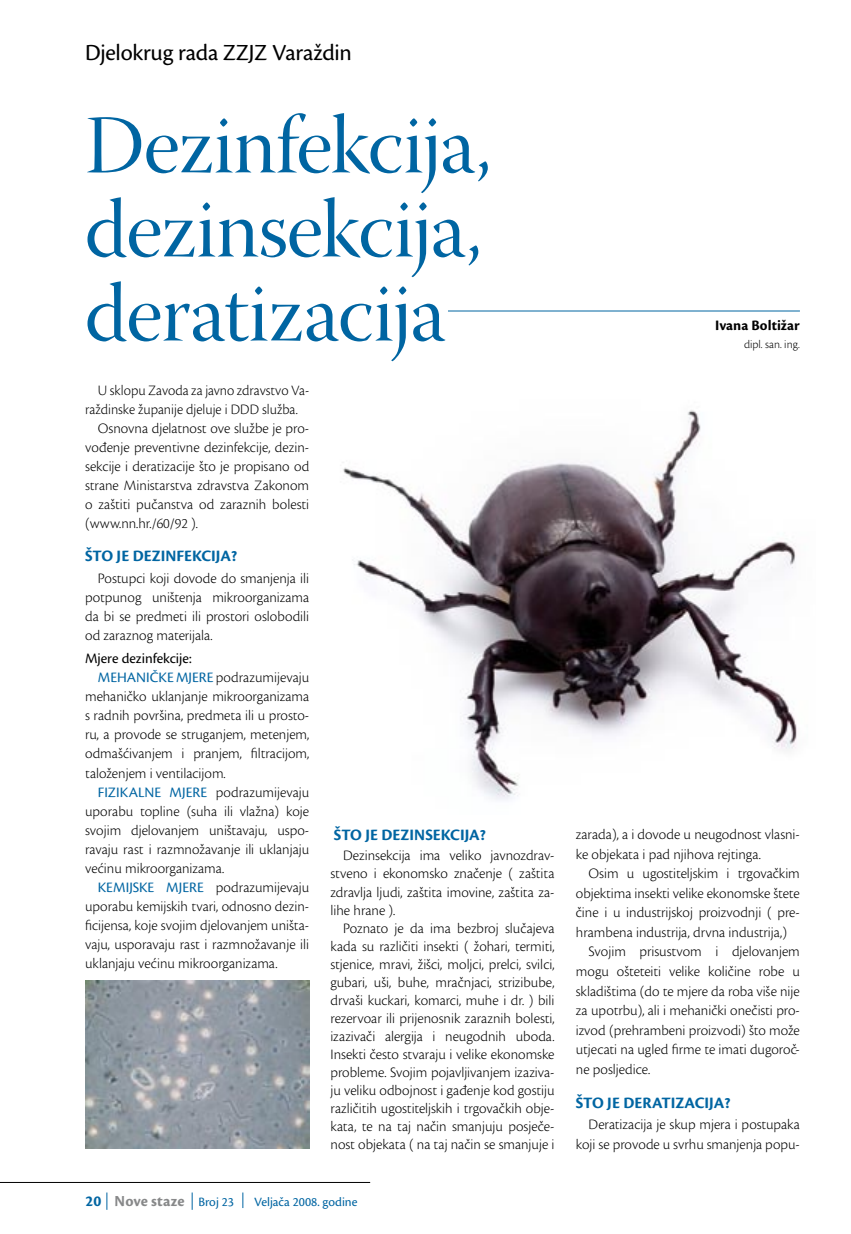
<style>
.page{position:relative;width:851px;height:1234px;background:#fff}
.page>*{position:absolute;margin:0;border:0;box-sizing:border-box;transform-origin:0 0}
.t1{font:82.5px/84px "Warnock Pro Disp";letter-spacing:-.01em;color:#0065a2;text-align:justify}
.t2{font:24px "Cronos Pro";letter-spacing:-.01em;color:#000}
.t3{font:700 16.5px "Cronos Pro";color:#0065a2}
.t4{font:700 15.9px "Cronos Pro";letter-spacing:.005em;color:#878889}
.t5{font:300 15px/18px "Cronos Pro";color:#000;text-align:justify}
.t6{font:15px "Cronos Pro";color:#000}
.t7{font:700 15px "Cronos Pro";letter-spacing:.005em;color:#000}
.t8{font:13.2px "Cronos Pro";color:#0065a2}
.t9{font:300 12px "Cronos Pro";color:#000}
.s1{font-weight:400;color:#0065a2}
.s2{color:#0065a2}
.s3{font-weight:400;font-size:13.2px;color:#0065a2}
</style>
<div class="page">
<svg style="left:192px;top:1192px;width:1px;height:17px"></svg>
<svg style="left:242px;top:1192px;width:1px;height:15px"></svg>
<svg style="left:106px;top:1192px;width:1px;height:17px"></svg>
<hr style="left:0;top:1181px;width:370px;height:1px;background:#000">
<hr style="left:448px;top:310px;width:351px;height:1px;background:#0065a2">
<img style="left:85px;top:980px;width:224px;height:168px">
<img style="left:343px;top:410px;width:454px;height:390px">
<h2 class="t2" style="left:85px;top:38px;width:268px">Djelokrug rada ZZJZ Varaždin</h2>
<h1 class="t1" style="left:85px;top:113px;width:408px">Dezinfekcija, dezinsekcija, deratizacija</h1>
<p class="t5" style="left:98px;top:381px;width:213px">U sklopu Zavoda za javno zdravstvo Va-</p>
<p class="t5" style="left:85px;top:400px;width:214px">raždinske županije djeluje i DDD služba.</p>
<p class="t5" style="left:98px;top:419px;width:213px">Osnovna djelatnost ove službe je pro-</p>
<p class="t5" style="left:85px;top:438px;width:225px">vođenje preventivne dezinfekcije, dezin-</p>
<p class="t5" style="left:85px;top:457px;width:225px">sekcije i deratizacije što je propisano od</p>
<p class="t5" style="left:85px;top:476px;width:225px">strane Ministarstva zdravstva Zakonom</p>
<p class="t5" style="left:85px;top:495px;width:225px">o zaštiti pučanstva od zaraznih bolesti</p>
<p class="t5" style="left:85px;top:514px;width:114px">(www.nn.hr./60/92 ).</p>
<p class="t3" style="left:85px;top:546px;width:154px">ŠTO JE DEZINFEKCIJA?</p>
<p class="t5" style="left:85px;top:568px;width:225px;line-height:19px;text-indent:13px">Postupci koji dovode do smanjenja ili potpunog uništenja mikroorganizama da bi se predmeti ili prostori oslobodili od zaraznog materijala.</p>
<p class="t6" style="left:85px;top:649px;width:108px">Mjere dezinfekcije:</p>
<p class="t5" style="left:98px;top:668px;width:213px"><span class="s1">MEHANIČKE MJERE</span> podrazumijevaju</p>
<p class="t5" style="left:85px;top:687px;width:225px">mehaničko uklanjanje mikroorganizama</p>
<p class="t5" style="left:85px;top:706px;width:225px">s radnih površina, predmeta ili u prosto-</p>
<p class="t5" style="left:85px;top:725px;width:225px">ru, a provode se struganjem, metenjem,</p>
<p class="t5" style="left:85px;top:744px;width:225px">odmašćivanjem i pranjem, filtracijom,</p>
<p class="t5" style="left:85px;top:763px;width:142px">taloženjem i ventilacijom.</p>
<p class="t5" style="left:98px;top:782px;width:213px"><span class="s1">FIZIKALNE MJERE</span> podrazumijevaju</p>
<p class="t5" style="left:85px;top:801px;width:225px">uporabu topline (suha ili vlažna) koje</p>
<p class="t5" style="left:85px;top:820px;width:225px">svojim djelovanjem uništavaju, uspo-</p>
<p class="t5" style="left:85px;top:839px;width:225px">ravaju rast i razmnožavanje ili uklanjaju</p>
<p class="t5" style="left:85px;top:858px;width:141px">većinu mikroorganizama.</p>
<p class="t5" style="left:98px;top:878px;width:213px"><span class="s1">KEMIJSKE MJERE</span> podrazumijevaju</p>
<p class="t5" style="left:85px;top:897px;width:225px">uporabu kemijskih tvari, odnosno dezin-</p>
<p class="t5" style="left:85px;top:916px;width:225px">ficijensa, koje svojim djelovanjem uništa-</p>
<p class="t5" style="left:85px;top:935px;width:225px">vaju, usporavaju rast i razmnožavanje ili</p>
<p class="t5" style="left:85px;top:954px;width:194px">uklanjaju većinu mikroorganizama.</p>
<p class="t3" style="left:334px;top:825px;width:154px">ŠTO JE DEZINSEKCIJA?</p>
<p class="t5" style="left:330px;top:846px;width:225px;text-indent:13px">Dezinsekcija ima veliko javnozdrav&shy;stveno i ekonomsko značenje ( zaštita zdravlja ljudi, zaštita imovine, zaštita za&shy;lihe hrane ).</p>
<p class="t5" style="left:330px;top:918px;width:225px;text-indent:13px">Poznato je da ima bezbroj slučajeva kada su različiti insekti ( žohari, termiti, stjenice, mravi, žišci, moljci, prelci, svilci, gubari, uši, buhe, mračnjaci, strizibube, drvaši kuckari, komarci, muhe i dr. ) bili rezervoar ili prijenosnik zaraznih bolesti, izazivači alergija i neugodnih uboda.<br>Insekti često stvaraju i velike ekonomske probleme. Svojim pojavljivanjem izaziva&shy;ju veliku odbojnost i gađenje kod gostiju različitih ugostiteljskih i trgovačkih obje&shy;kata, te na taj način smanjuju posječe&shy;nost objekata ( na taj način se smanjuje i</p>
<p class="t4" style="left:85px;top:1191px;width:150px"><span class="s2">20</span> Nove staze <span class="s3">Broj 23</span></p>
<p class="t8" style="left:254px;top:1193px;width:105px">Veljača 2008. godine</p>
<p class="t7" style="left:715px;top:316px;width:86px">Ivana Boltižar</p>
<p class="t9" style="left:743px;top:337px;width:57px">dipl. san. ing.</p>
<p class="t5" style="left:575px;top:824px;width:225px;line-height:19.5px">zarada), a i dovode u neugodnost vlasni&shy;ke objekata i pad njihova rejtinga.</p>
<p class="t5" style="left:588px;top:864px;width:213px">Osim u ugostiteljskim i trgovačkim</p>
<p class="t5" style="left:575px;top:883px;width:225px">objektima insekti velike ekonomske štete</p>
<p class="t5" style="left:575px;top:903px;width:225px">čine i u industrijskoj proizvodnji ( pre-</p>
<p class="t5" style="left:575px;top:922px;width:213px">hrambena industrija, drvna industrija,)</p>
<p class="t5" style="left:588px;top:942px;width:213px">Svojim prisustvom i djelovanjem</p>
<p class="t5" style="left:575px;top:962px;width:225px">mogu ošteteiti velike količine robe u</p>
<p class="t5" style="left:575px;top:981px;width:225px">skladištima (do te mjere da roba više nije</p>
<p class="t5" style="left:575px;top:1001px;width:225px">za upotrbu), ali i mehanički onečisti pro-</p>
<p class="t5" style="left:575px;top:1020px;width:225px">izvod (prehrambeni proizvodi) što može</p>
<p class="t5" style="left:575px;top:1040px;width:225px">utjecati na ugled firme te imati dugoroč-</p>
<p class="t5" style="left:575px;top:1059px;width:76px">ne posljedice.</p>
<p class="t3" style="left:575px;top:1092px;width:156px">ŠTO JE DERATIZACIJA?</p>
<p class="t5" style="left:575px;top:1114px;width:225px;line-height:19.5px;text-align:right">Deratizacija je skup mjera i postupaka koji se provode u svrhu smanjenja popu-</p>
</div>
